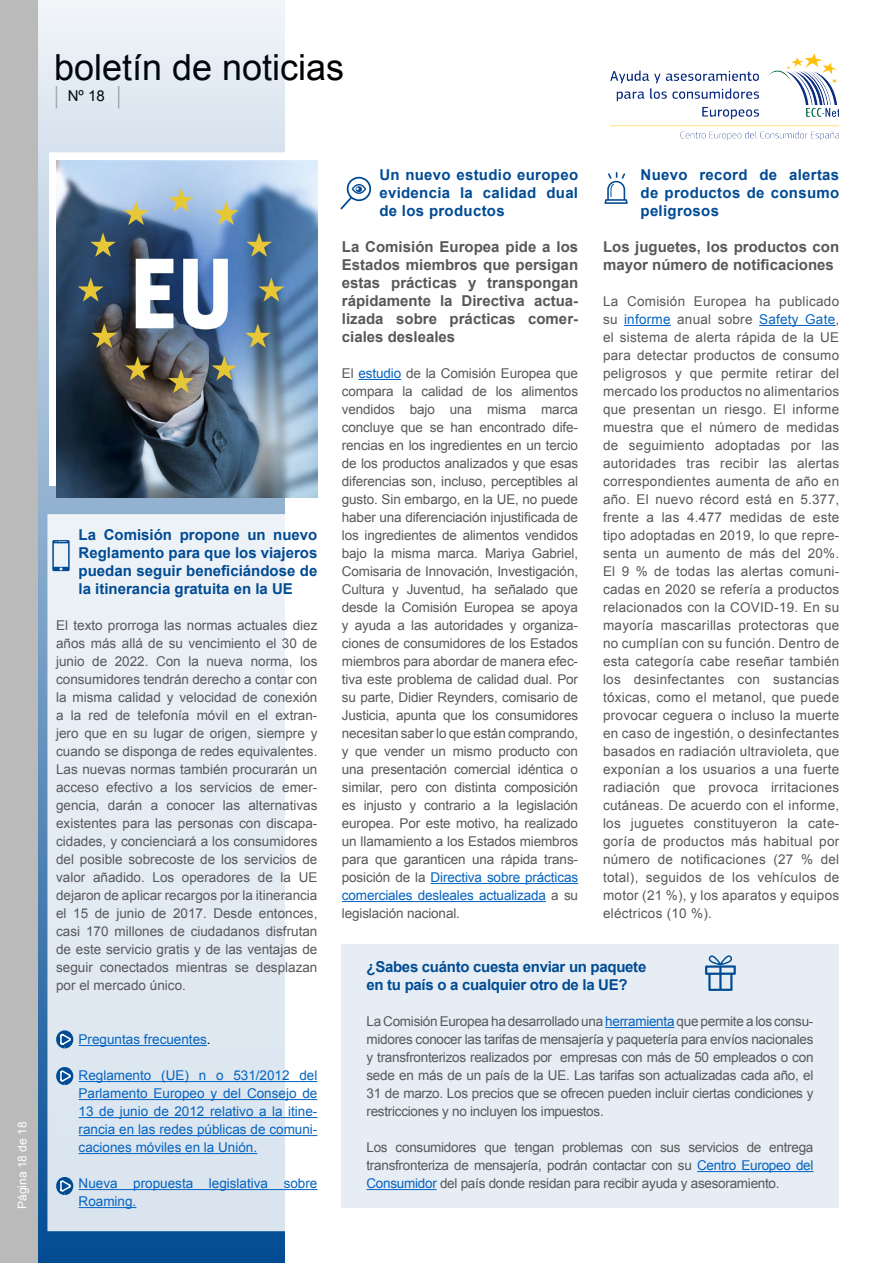
<style>
.page{position:relative;width:893px;height:1263px;background:#fff}
.page>*{position:absolute;margin:0;border:0;box-sizing:border-box;transform-origin:0 0}
.t1{font:36px "Arial";color:#000}
.t2{font:700 15px/18px "Arial";color:#004b93;text-align:justify}
.t3{font:700 15px/18px "Arial";color:#58585a}
.t4{font:700 15px/18px "Arial";letter-spacing:-.02em;color:#004b93}
.t5{font:15px "Arial";color:#000}
.t6{font:13.5px/18px "Arial";letter-spacing:-.01em;color:#58585a;text-align:justify}
.t7{font:13.5px/18px "Arial";color:#0563c1;text-align:justify}
.t8{font:12px "Arial";color:#fff}
.s1{color:#000}
.s2{color:#0563c1}
</style>
<div class="page">
<div style="left:0;top:0;width:38px;height:1263px;background:#bababa"></div>
<svg style="left:16px;top:1215px;width:11px;height:2px"></svg>
<img style="left:610px;top:54px;width:229px;height:86px">
<div style="left:341px;top:945px;width:497px;height:263px;background:#e6edf4"></div>
<hr style="left:624px;top:325px;width:47px;height:1px;background:#0563c1">
<hr style="left:759px;top:325px;width:76px;height:1px;background:#0563c1">
<hr style="left:605px;top:1027px;width:69px;height:1px;background:#0563c1">
<hr style="left:697px;top:1171px;width:116px;height:1px;background:#0563c1">
<hr style="left:366px;top:1189px;width:71px;height:1px;background:#0563c1">
<div style="left:38px;top:0;width:247px;height:1263px;background:linear-gradient(to bottom,#f3f6f9,#024c93)"></div>
<div style="left:49px;top:152px;width:285px;height:334px;background:#fff"></div>
<img style="left:56px;top:161px;width:261px;height:336px">
<svg style="left:47px;top:514px;width:271px;height:717px;background:#e6edf4"></svg>
<hr style="left:79px;top:1045px;width:128px;height:1px;background:#0563c1">
<hr style="left:79px;top:1081px;width:238px;height:1px;background:#0563c1">
<hr style="left:79px;top:1099px;width:238px;height:1px;background:#0563c1">
<hr style="left:79px;top:1117px;width:238px;height:1px;background:#0563c1">
<hr style="left:79px;top:1135px;width:238px;height:1px;background:#0563c1">
<hr style="left:79px;top:1153px;width:178px;height:1px;background:#0563c1">
<hr style="left:79px;top:1189px;width:238px;height:1px;background:#0563c1">
<hr style="left:79px;top:1207px;width:57px;height:1px;background:#0563c1">
<svg style="left:56px;top:1030px;width:17px;height:18px"></svg>
<svg style="left:59px;top:1033px;width:13px;height:13px"></svg>
<svg style="left:56px;top:1067px;width:17px;height:18px"></svg>
<svg style="left:59px;top:1069px;width:13px;height:14px"></svg>
<svg style="left:56px;top:1177px;width:17px;height:18px"></svg>
<svg style="left:59px;top:1179px;width:13px;height:14px"></svg>
<hr style="left:359px;top:379px;width:42px;height:1px;background:#0563c1">
<hr style="left:431px;top:883px;width:147px;height:1px;background:#0563c1">
<hr style="left:342px;top:901px;width:204px;height:1px;background:#0563c1">
<svg style="left:52px;top:540px;width:18px;height:31px"></svg>
<svg style="left:604px;top:172px;width:24px;height:32px"></svg>
<svg style="left:340px;top:177px;width:31px;height:32px"></svg>
<svg style="left:705px;top:955px;width:31px;height:36px"></svg>
<h1 class="t1" style="left:54px;top:43px;width:292px">boletín de noticias</h1>
<p class="t5" style="left:68px;top:86px;width:39px">Nº 18</p>
<p class="t8" style="left:14px;top:1209px;width:89px;rotate:-90deg">Página 18 de 18</p>
<p class="t2" style="left:79px;top:526px;width:240px">La Comisión propone un nuevo Reglamento para que los viajeros puedan seguir beneficiándose de la itinerancia gratuita en la UE</p>
<p class="t6" style="left:56px;top:616px;width:263px">El texto prorroga las normas actuales diez años más allá de su vencimiento el 30 de junio de 2022. Con la nueva norma, los consumidores tendrán derecho a contar con la misma calidad y velocidad de conexión a la red de telefonía móvil en el extran&shy;jero que en su lugar de origen, siempre y cuando se disponga de redes equivalentes.<br>Las nuevas normas también procurarán un acceso efectivo a los servicios de emer&shy;gencia, darán a conocer las alternativas existentes para las personas con discapa&shy;cidades, y concienciará a los consumidores del posible sobrecoste de los servicios de valor añadido. Los operadores de la UE dejaron de aplicar recargos por la itinerancia el 15 de junio de 2017. Desde entonces, casi 170 millones de ciudadanos disfrutan de este servicio gratis y de las ventajas de seguir conectados mientras se desplazan por el mercado único.</p>
<p class="t7" style="left:79px;top:1030px;width:134px">Preguntas frecuentes<span class="s1">.</span></p>
<p class="t7" style="left:79px;top:1066px;width:240px">Reglamento (UE) n o 531/2012 del Parlamento Europeo y del Consejo de 13 de junio de 2012 relativo a la itine&shy;rancia en las redes públicas de comuni&shy;caciones móviles en la Unión.</p>
<p class="t7" style="left:79px;top:1174px;width:240px">Nueva propuesta legislativa sobre<br>Roaming.</p>
<p class="t2" style="left:379px;top:166px;width:200px">Un nuevo estudio europeo evidencia la calidad dual de los productos</p>
<p class="t3" style="left:342px;top:238px;width:238px;text-align:justify">La Comisión Europea pide a los Estados miembros que persigan estas prácticas y transpongan rápidamente la Directiva actua&shy;lizada sobre prácticas comer&shy;ciales desleales</p>
<p class="t6" style="left:342px;top:364px;width:238px">El <span class="s2">estudio</span> de la Comisión Europea que compara la calidad de los alimentos vendidos bajo una misma marca concluye que se han encontrado dife&shy;rencias en los ingredientes en un tercio de los productos analizados y que esas diferencias son, incluso, perceptibles al gusto. Sin embargo, en la UE, no puede haber una diferenciación injustificada de los ingredientes de alimentos vendidos bajo la misma marca. Mariya Gabriel, Comisaria de Innovación, Investigación, Cultura y Juventud, ha señalado que desde la Comisión Europea se apoya y ayuda a las autoridades y organiza&shy;ciones de consumidores de los Estados miembros para abordar de manera efec&shy;tiva este problema de calidad dual. Por su parte, Didier Reynders, comisario de Justicia, apunta que los consumidores necesitan saber lo que están comprando, y que vender un mismo producto con una presentación comercial idéntica o similar, pero con distinta composición es injusto y contrario a la legislación europea. Por este motivo, ha realizado un llamamiento a los Estados miembros para que garanticen una rápida trans&shy;posición de la <span class="s2">Directiva sobre prácticas comerciales desleales actualizada</span> a su legislación nacional.</p>
<p class="t2" style="left:640px;top:166px;width:200px">Nuevo record de alertas de productos de consumo peligrosos</p>
<p class="t3" style="left:603px;top:238px;width:238px">Los juguetes, los productos con mayor número de notificaciones</p>
<p class="t6" style="left:603px;top:292px;width:238px">La Comisión Europea ha publicado su <span class="s2">informe</span> anual sobre <span class="s2">Safety Gate</span>, el sistema de alerta rápida de la UE para detectar productos de consumo peligrosos y que permite retirar del mercado los productos no alimentarios que presentan un riesgo. El informe muestra que el número de medidas de seguimiento adoptadas por las autoridades tras recibir las alertas correspondientes aumenta de año en año. El nuevo récord está en 5.377, frente a las 4.477 medidas de este tipo adoptadas en 2019, lo que repre&shy;senta un aumento de más del 20%.<br>El 9 % de todas las alertas comuni&shy;cadas en 2020 se refería a productos relacionados con la COVID-19. En su mayoría mascarillas protectoras que no cumplían con su función. Dentro de esta categoría cabe reseñar también los desinfectantes con sustancias tóxicas, como el metanol, que puede provocar ceguera o incluso la muerte en caso de ingestión, o desinfectantes basados en radiación ultravioleta, que exponían a los usuarios a una fuerte radiación que provoca irritaciones cutáneas. De acuerdo con el informe, los juguetes constituyeron la cate&shy;goría de productos más habitual por número de notificaciones (27 % del total), seguidos de los vehículos de motor (21 %), y los aparatos y equipos eléctricos (10 %).</p>
<p class="t4" style="left:366px;top:958px;width:281px">¿Sabes cuánto cuesta enviar un paquete en tu país o a cualquier otro de la UE?</p>
<p class="t6" style="left:366px;top:1012px;width:448px">La Comisión Europea ha desarrollado una <span class="s2">herramienta</span> que permite a los consu&shy;midores conocer las tarifas de mensajería y paquetería para envíos nacionales y transfronterizos realizados por empresas con más de 50 empleados o con sede en más de un país de la UE. Las tarifas son actualizadas cada año, el 31 de marzo. Los precios que se ofrecen pueden incluir ciertas condiciones y restricciones y no incluyen los impuestos.</p>
<p class="t6" style="left:366px;top:1138px;width:448px">Los consumidores que tengan problemas con sus servicios de entrega transfronteriza de mensajería, podrán contactar con su <span class="s2">Centro Europeo del Consumidor</span> del país donde residan para recibir ayuda y asesoramiento.</p>
</div>
